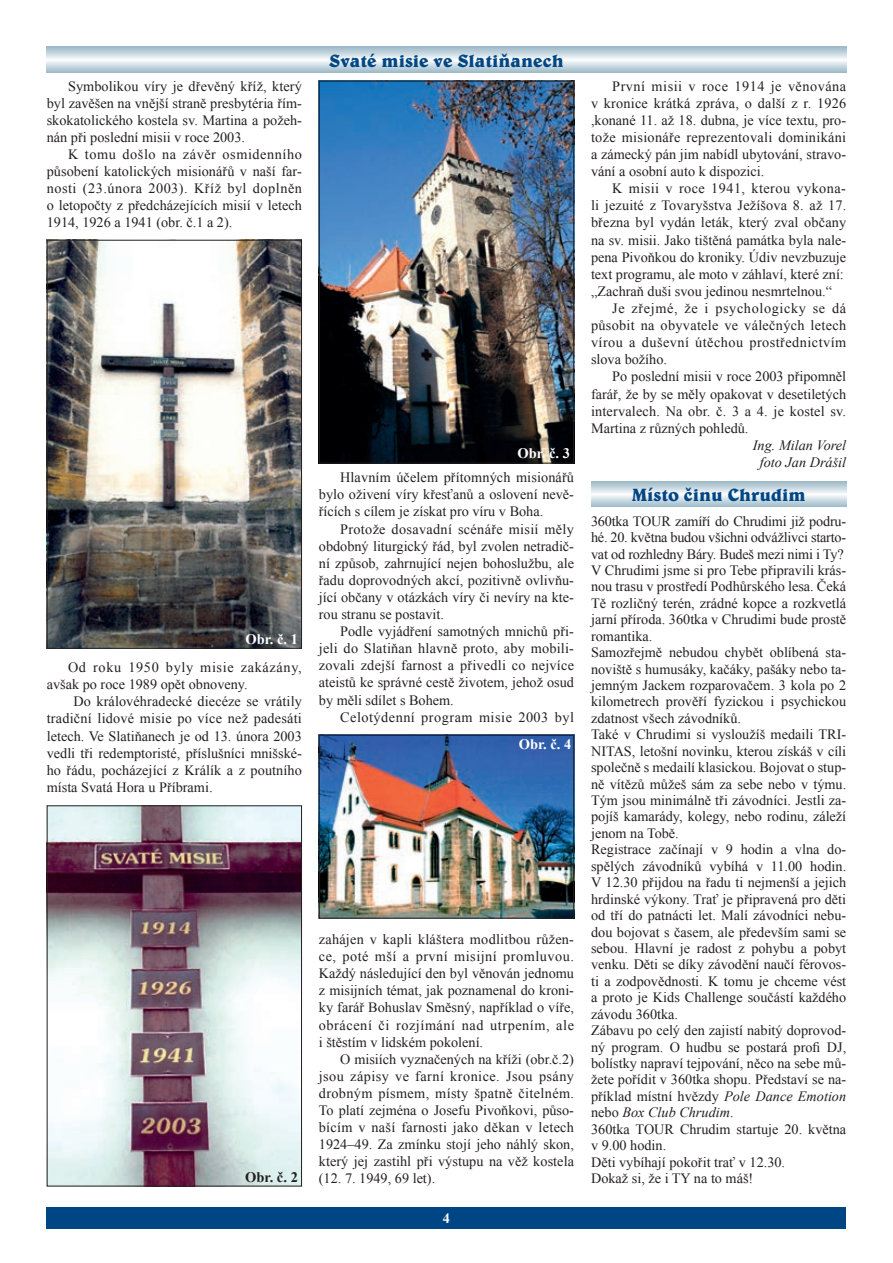
<style>
.page{position:relative;width:893px;height:1263px;background:#fff}
.page>*{position:absolute;margin:0;border:0;box-sizing:border-box;transform-origin:0 0}
.t1{font:700 18px "Belwe AT";color:#004684}
.t2{font:700 14.55px "Times New Roman";color:#fff}
.t3{font:700 14.55px "Times New Roman";color:#231f20}
.t4{font:14.25px/17.1px "Times New Roman";color:#231f20;text-align:justify}
.t5{font:14.25px "Times New Roman";letter-spacing:.035em;color:#231f20}
.t6{font:14.25px/17.1px "Times New Roman";letter-spacing:.025em;color:#231f20}
.t7{font:14.25px "Times New Roman";letter-spacing:.02em;color:#231f20}
.t8{font:14.25px "Times New Roman";letter-spacing:.045em;color:#231f20}
.t9{font:italic 14.25px/17.1px "Times New Roman";color:#231f20;text-align:center}
.t10{font:700 14.25px "Times New Roman";color:#fff}
.s1{font-style:italic}
</style>
<div class="page">
<div style="left:47px;top:1208px;width:799px;height:21px;background:#004684"></div>
<svg style="left:47px;top:47px;width:799px;height:25px"></svg>
<img style="left:49px;top:242px;width:251px;height:405px">
<div style="left:47px;top:240px;width:255px;height:409px;border:1px solid #231f20"></div>
<img style="left:49px;top:807px;width:251px;height:377px">
<div style="left:47px;top:805px;width:255px;height:381px;border:1px solid #231f20"></div>
<img style="left:321px;top:83px;width:251px;height:378px">
<div style="left:319px;top:81px;width:255px;height:382px;border:1px solid #231f20"></div>
<img style="left:321px;top:737px;width:251px;height:179px">
<div style="left:319px;top:735px;width:255px;height:183px;border:1px solid #231f20"></div>
<svg style="left:591px;top:481px;width:255px;height:26px;background:#c9d9e1"></svg>
<p class="t4" style="left:47px;top:77px;width:257px;text-indent:21px">Symbolikou víry je dřevěný kříž, který byl zavěšen na vnější straně presbytéria řím&shy;skokatolického kostela sv. Martina a požeh&shy;nán při poslední misii v roce 2003.</p>
<p class="t4" style="left:47px;top:146px;width:257px;text-indent:21px">K tomu došlo na závěr osmidenního působení katolických misionářů v naší far&shy;nosti (23.února 2003). Kříž byl doplněn o letopočty z předcházejících misií v letech 1914, 1926 a 1941 (obr. č.1 a 2).</p>
<p class="t1" style="left:329px;top:49px;width:236px">Svaté misie ve Slatiňanech</p>
<p class="t2" style="left:245px;top:629px;width:54px">Obr. č. 1</p>
<p class="t6" style="left:47px;top:659px;width:257px;text-indent:21px">Od roku 1950 byly misie zakázány, avšak po roce 1989 opět obnoveny.</p>
<p class="t4" style="left:47px;top:693px;width:257px;text-indent:27px">Do královéhradecké diecéze se vrátily tradiční lidové misie po více než padesáti letech. Ve Slatiňanech je od 13. února 2003 vedli tři redemptoristé, příslušníci mnišské&shy;ho řádu, pocházející z Králík a z poutního místa Svatá Hora u Příbrami.</p>
<p class="t2" style="left:517px;top:443px;width:54px">Obr. č. 3</p>
<p class="t4" style="left:319px;top:469px;width:257px;text-indent:21px">Hlavním účelem přítomných misionářů bylo oživení víry křesťanů a oslovení nevě&shy;řících s cílem je získat pro víru v Boha.</p>
<p class="t4" style="left:319px;top:520px;width:257px;text-indent:21px">Protože dosavadní scénáře misií měly obdobný liturgický řád, byl zvolen netradič&shy;ní způsob, zahrnující nejen bohoslužbu, ale řadu doprovodných akcí, pozitivně ovlivňu&shy;jící občany v otázkách víry či nevíry na kte&shy;rou stranu se postavit.</p>
<p class="t4" style="left:319px;top:623px;width:257px;text-indent:21px">Podle vyjádření samotných mnichů při&shy;jeli do Slatiňan hlavně proto, aby mobili&shy;zovali zdejší farnost a přivedli co nejvíce ateistů ke správné cestě životem, jehož osud by měli sdílet s Bohem.</p>
<p class="t5" style="left:340px;top:707px;width:235px">Celotýdenní program misie 2003 byl</p>
<p class="t2" style="left:519px;top:734px;width:54px">Obr. č. 4</p>
<p class="t3" style="left:245px;top:1167px;width:54px">Obr. č. 2</p>
<p class="t4" style="left:319px;top:930px;width:257px">zahájen v kapli kláštera modlitbou růžen&shy;ce, poté mší a první misijní promluvou.<br>Každý následující den byl věnován jednomu z misijních témat, jak poznamenal do kroni&shy;ky farář Bohuslav Směsný, například o víře, obrácení či rozjímání nad utrpením, ale i štěstím v lidském pokolení.</p>
<p class="t4" style="left:319px;top:1050px;width:257px;text-indent:21px">O misiích vyznačených na kříži (obr.č.2) jsou zápisy ve farní kronice. Jsou psány drobným písmem, místy špatně čitelném.<br>To platí zejména o Josefu Pivoňkovi, půso&shy;bícím v naší farnosti jako děkan v letech 1924–49. Za zmínku stojí jeho náhlý skon, který jej zastihl při výstupu na věž kostela (12. 7. 1949, 69 let).</p>
<p class="t10" style="left:443px;top:1208px;width:9px">4</p>
<p class="t4" style="left:591px;top:77px;width:257px;text-indent:21px">První misii v roce 1914 je věnována v kronice krátká zpráva, o další z r. 1926 ,konané 11. až 18. dubna, je více textu, pro&shy;tože misionáře reprezentovali dominikáni a zámecký pán jim nabídl ubytování, stravo&shy;vání a osobní auto k dispozici.</p>
<p class="t5" style="left:612px;top:179px;width:235px">K misii v roce 1941, kterou vykona-</p>
<p class="t4" style="left:591px;top:197px;width:257px">li jezuité z Tovaryšstva Ježíšova 8. až 17.</p>
<p class="t4" style="left:591px;top:214px;width:257px">března byl vydán leták, který zval občany</p>
<p class="t4" style="left:591px;top:231px;width:257px">na sv. misii. Jako tištěná památka byla nale-</p>
<p class="t4" style="left:591px;top:248px;width:257px">pena Pivoňkou do kroniky. Údiv nevzbuzuje</p>
<p class="t4" style="left:591px;top:265px;width:254px">text programu, ale moto v záhlaví, které zní:</p>
<p class="t4" style="left:591px;top:282px;width:243px">„Zachraň duši svou jedinou nesmrtelnou.“</p>
<p class="t8" style="left:612px;top:299px;width:235px">Je zřejmé, že i psychologicky se dá</p>
<p class="t7" style="left:591px;top:316px;width:257px">působit na obyvatele ve válečných letech</p>
<p class="t5" style="left:591px;top:333px;width:257px">vírou a duševní útěchou prostřednictvím</p>
<p class="t4" style="left:591px;top:351px;width:77px">slova božího.</p>
<p class="t4" style="left:612px;top:368px;width:235px">Po poslední misii v roce 2003 připomněl</p>
<p class="t4" style="left:591px;top:385px;width:257px">farář, že by se měly opakovat v desetiletých</p>
<p class="t4" style="left:591px;top:402px;width:257px">intervalech. Na obr. č. 3 a 4. je kostel sv.</p>
<p class="t4" style="left:591px;top:419px;width:159px">Martina z různých pohledů.</p>
<p class="t9" style="left:753px;top:436px;width:95px">Ing. Milan Vorel foto Jan Drášil</p>
<p class="t1" style="left:632px;top:483px;width:175px">Místo činu Chrudim</p>
<p class="t4" style="left:591px;top:512px;width:257px;line-height:16.5px;text-align:left">360tka TOUR zamíří do Chrudimi již podru&shy;hé. 20. května budou všichni odvážlivci starto&shy;vat od rozhledny Báry. Budeš mezi nimi i Ty?<br>V Chrudimi jsme si pro Tebe připravili krás&shy;nou trasu v prostředí Podhůrského lesa. Čeká Tě rozličný terén, zrádné kopce a rozkvetlá jarní příroda. 360tka v Chrudimi bude prostě romantika.<br>Samozřejmě nebudou chybět oblíbená sta&shy;noviště s humusáky, kačáky, pašáky nebo ta&shy;jemným Jackem rozparovačem. 3 kola po 2 kilometrech prověří fyzickou i psychickou zdatnost všech závodníků.<br>Také v Chrudimi si vysloužíš medaili TRI-NITAS, letošní novinku, kterou získáš v cíli společně s medailí klasickou. Bojovat o stup&shy;ně vítězů můžeš sám za sebe nebo v týmu.<br>Tým jsou minimálně tři závodníci. Jestli za&shy;pojíš kamarády, kolegy, nebo rodinu, záleží jenom na Tobě.<br>Registrace začínají v 9 hodin a vlna do&shy;spělých závodníků vybíhá v 11.00 hodin.<br>V 12.30 přijdou na řadu ti nejmenší a jejich hrdinské výkony. Trať je připravená pro děti od tří do patnácti let. Malí závodníci nebu&shy;dou bojovat s časem, ale především sami se sebou. Hlavní je radost z pohybu a pobyt venku. Děti se díky závodění naučí férovos&shy;ti a zodpovědnosti. K tomu je chceme vést a proto je Kids Challenge součástí každého závodu 360tka.<br>Zábavu po celý den zajistí nabitý doprovod&shy;ný program. O hudbu se postará profi DJ, bolístky napraví tejpování, něco na sebe mů&shy;žete pořídit v 360tka shopu. Představí se na&shy;příklad místní hvězdy <span class="s1">Pole Dance Emotion </span>nebo <span class="s1">Box Club Chrudim</span>.<br>360tka TOUR Chrudim startuje 20. května v 9.00 hodin.<br>Děti vybíhají pokořit trať v 12.30.<br>Dokaž si, že i TY na to máš!</p>
</div>
